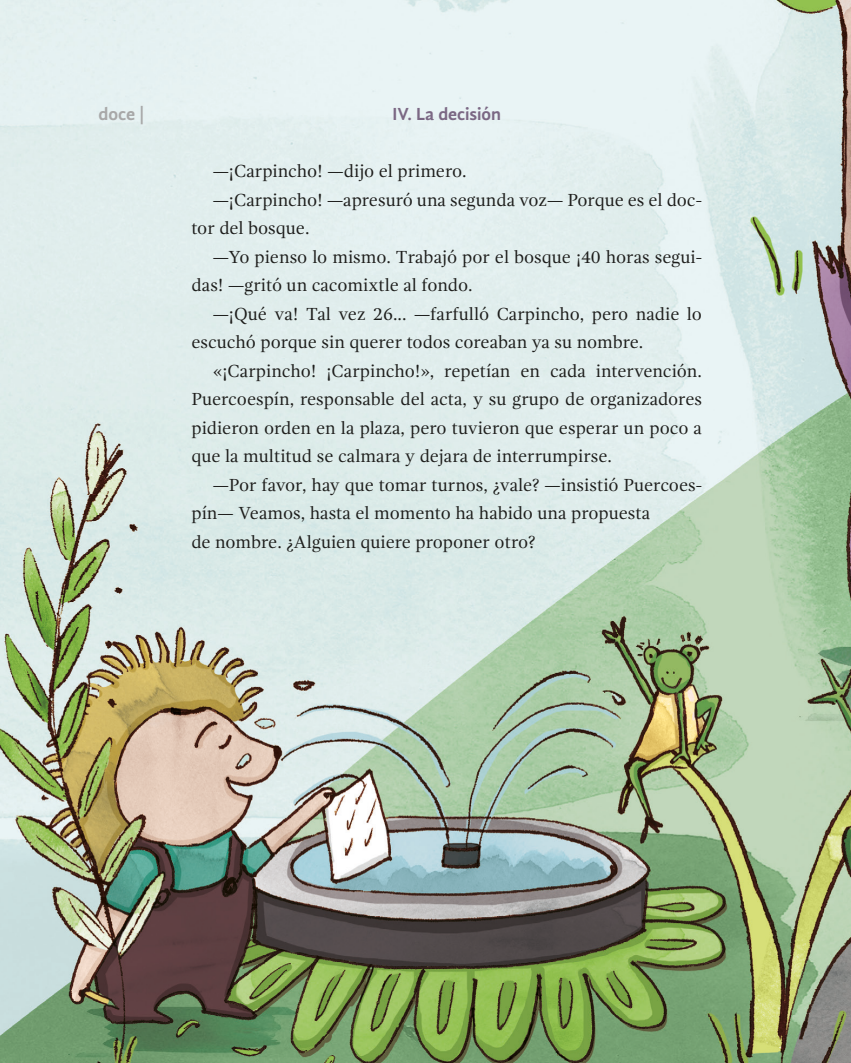
<style>
.page{position:relative;width:851px;height:1063px;background:#fff}
.page>*{position:absolute;margin:0;border:0;box-sizing:border-box;transform-origin:0 0}
.t1{font:700 18.15px "Gandhi Sans";color:#a8a8a8}
.t2{font:18px/28.5px "Gandhi Serif";color:#1d1d1b}
.t3{font:700 18px "Gandhi Sans";letter-spacing:-.005em;color:#7b6884}
</style>
<div class="page">
<img style="left:0;top:0;width:850px;height:1063px">
<p class="t1" style="left:99px;top:104px;width:48px">doce |</p>
<p class="t3" style="left:392px;top:104px;width:110px">IV. La decisión</p>
<p class="t2" style="left:213px;top:157px;width:255px">—¡Carpincho! —dijo el primero.</p>
<p class="t2" style="left:191px;top:185px;width:512px;text-indent:21px">—¡Carpincho! —apresuró una segunda voz— Porque es el doc&shy;tor del bosque.</p>
<p class="t2" style="left:191px;top:242px;width:512px;text-indent:21px">—Yo pienso lo mismo. Trabajó por el bosque ¡40 horas segui&shy;das! —gritó un cacomixtle al fondo.</p>
<p class="t2" style="left:191px;top:299px;width:512px;text-indent:21px">—¡Qué va! Tal vez 26... —farfulló Carpincho, pero nadie lo escuchó porque sin querer todos coreaban ya su nombre.</p>
<p class="t2" style="left:191px;top:356px;width:512px;text-align:justify;text-indent:21px">«¡Carpincho! ¡Carpincho!», repetían en cada intervención.<br>Puercoespín, responsable del acta, y su grupo de organizadores pidieron orden en la plaza, pero tuvieron que esperar un poco a que la multitud se calmara y dejara de interrumpirse.</p>
<p class="t2" style="left:191px;top:470px;width:512px;text-indent:21px">—Por favor, hay que tomar turnos, ¿vale? —insistió Puercoes&shy;pín— Veamos, hasta el momento ha habido una propuesta</p>
<p class="t2" style="left:191px;top:527px;width:345px">de nombre. ¿Alguien quiere proponer otro?</p>
</div>
